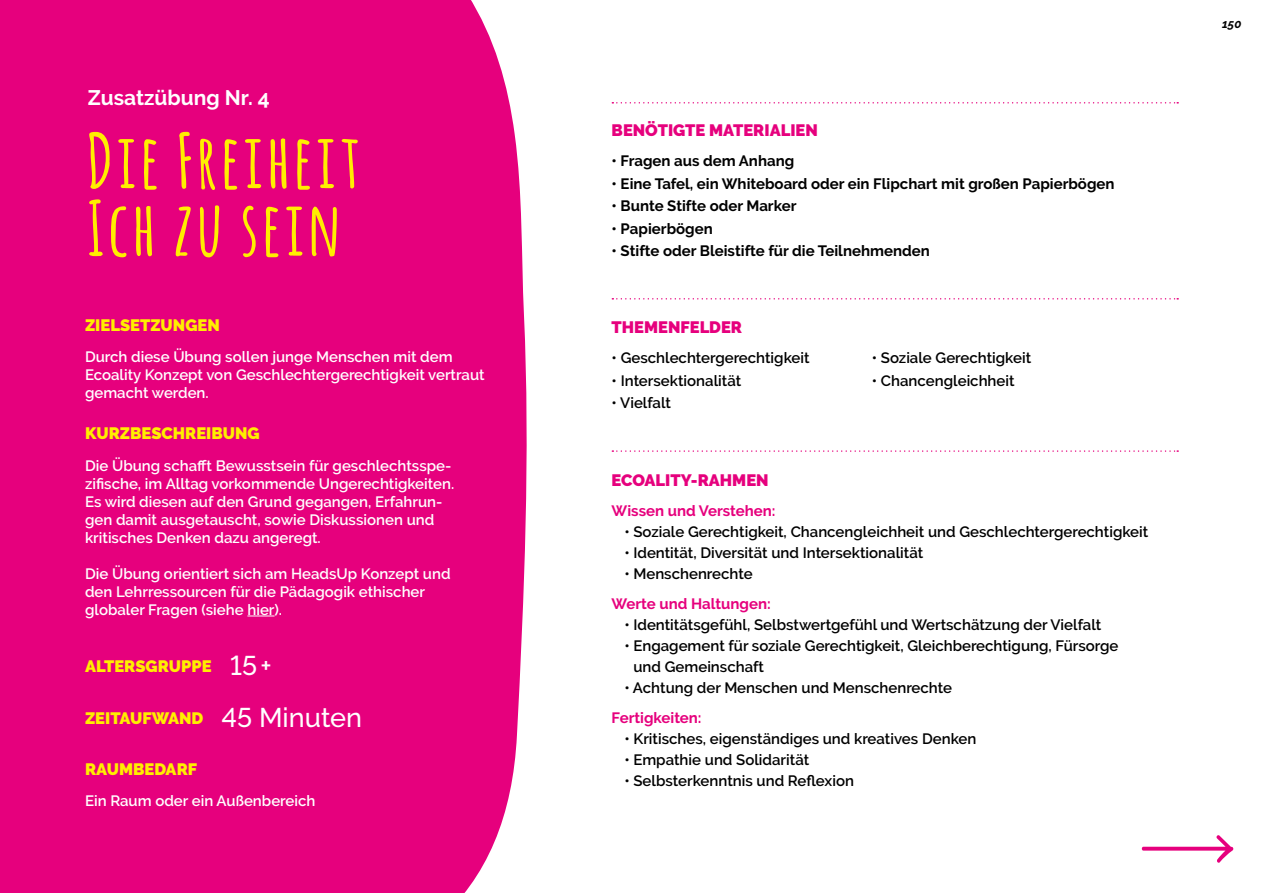
<style>
.page{position:relative;width:1263px;height:893px;background:#fff}
.page>*{position:absolute;margin:0;border:0;box-sizing:border-box;transform-origin:0 0}
.t1{font:700 75px/67.5px "Amatic";letter-spacing:.075em;color:#fe0}
.t2{font:500 27px/52.7px "Raleway";color:#fff}
.t3{font:700 21px "Raleway";color:#fff}
.t4{font:900 16.5px "Raleway";color:#fe0}
.t5{font:900 16.5px "Raleway";color:#e6007d}
.t6{font:600 15px/21px "Raleway";color:#000}
.t7{font:600 15px/18px "Raleway";color:#fff}
.t8{font:700 15px "Raleway";color:#000}
.t9{font:700 15px "Raleway";color:#e6007d}
.t10{font:italic 700 12px "Raleway";color:#000}
</style>
<div class="page">
<div style="left:0;top:0;width:527px;height:893px;background:#e6007d"></div>
<svg style="left:247px;top:616px;width:28px;height:1px"></svg>
<svg style="left:612px;top:102px;width:566px;height:2px"></svg>
<svg style="left:612px;top:298px;width:566px;height:2px"></svg>
<svg style="left:612px;top:450px;width:566px;height:2px"></svg>
<svg style="left:1141px;top:835px;width:93px;height:28px"></svg>
<h3 class="t3" style="left:88px;top:85px;width:183px">Zusatzübung Nr. 4</h3>
<h1 class="t1" style="left:88px;top:129px;width:272px">Die Freiheit<br>Ich zu sein</h1>
<p class="t4" style="left:85px;top:316px;width:136px">ZIELSETZUNGEN</p>
<p class="t7" style="left:85px;top:347px;width:401px">Durch diese Übung sollen junge Menschen mit dem<br>Ecoality Konzept von Geschlechtergerechtigkeit -vertraut gemacht werden.</p>
<p class="t4" style="left:85px;top:424px;width:176px">KURZBESCHREIBUNG</p>
<p class="t7" style="left:85px;top:457px;width:371px">Die Übung schafft Bewusstsein für geschlechtsspe&shy;zifische, im Alltag vorkommende Ungerechtigkeiten.<br>Es wird diesen auf den Grund gegangen, Erfahrun&shy;gen damit ausgetauscht, sowie Diskussionen und kritisches Denken dazu angeregt.</p>
<p class="t7" style="left:85px;top:565px;width:367px">Die Übung orientiert sich am HeadsUp Konzept und den Lehrressourcen für die Pädagogik ethischer globaler Fragen (siehe hier).</p>
<p class="t4" style="left:85px;top:657px;width:128px">ALTERSGRUPPE</p>
<p class="t4" style="left:85px;top:708px;width:120px">ZEITAUFWAND</p>
<h2 class="t2" style="left:222px;top:639px;width:142px;text-indent:9px">15+<br>45 Minuten</h2>
<p class="t4" style="left:85px;top:760px;width:114px">RAUMBEDARF</p>
<p class="t7" style="left:85px;top:791px;width:232px">Ein Raum oder ein Außenbereich</p>
<p class="t5" style="left:612px;top:120px;width:208px">BENÖTIGTE MATERIALIEN</p>
<p class="t8" style="left:612px;top:155px;width:184px">• Fragen aus dem Anhang</p>
<p class="t8" style="left:612px;top:178px;width:504px">• Eine Tafel, ein Whiteboard oder ein Flipchart mit großen Papierbögen</p>
<p class="t8" style="left:612px;top:200px;width:186px">• Bunte Stifte oder Marker</p>
<p class="t8" style="left:612px;top:223px;width:103px">• Papierbögen</p>
<p class="t8" style="left:612px;top:245px;width:320px">• Stifte oder Bleistifte für die Teilnehmenden</p>
<p class="t5" style="left:612px;top:318px;width:132px">THEMENFELDER</p>
<p class="t6" style="left:612px;top:348px;width:199px">• Geschlechtergerechtigkeit</p>
<p class="t6" style="left:612px;top:370px;width:131px">• Intersektionalität</p>
<p class="t6" style="left:612px;top:393px;width:61px">• Vielfalt</p>
<p class="t5" style="left:612px;top:471px;width:159px">ECOALITY-RAHMEN</p>
<p class="t6" style="left:872px;top:348px;width:161px">• Soziale Gerechtigkeit</p>
<p class="t6" style="left:872px;top:370px;width:144px">• Chancengleichheit</p>
<p class="t9" style="left:612px;top:505px;width:166px">Wissen und Verstehen:</p>
<p class="t6" style="left:624px;top:522px;width:525px">• Soziale Gerechtigkeit, Chancengleichheit und Geschlechtergerechtigkeit</p>
<p class="t6" style="left:624px;top:543px;width:300px">• Identität, Diversität und Intersektionalität</p>
<p class="t6" style="left:624px;top:564px;width:130px">• Menschenrechte</p>
<p class="t9" style="left:612px;top:598px;width:161px">Werte und Haltungen:</p>
<p class="t6" style="left:624px;top:615px;width:478px">• Identitätsgefühl, Selbstwertgefühl und Wertschätzung der Vielfalt</p>
<p class="t6" style="left:633px;top:636px;width:487px;text-indent:-9px">• Engagement für soziale Gerechtigkeit, Gleichberechtigung, Fürsorge und Gemeinschaft</p>
<p class="t6" style="left:624px;top:678px;width:329px">• Achtung der Menschen und Menschenrechte</p>
<p class="t9" style="left:612px;top:712px;width:92px">Fertigkeiten:</p>
<p class="t6" style="left:624px;top:729px;width:353px">• Kritisches, eigenständiges und kreatives Denken</p>
<p class="t6" style="left:624px;top:750px;width:186px">• Empathie und Solidarität</p>
<p class="t6" style="left:624px;top:771px;width:231px">• Selbsterkenntnis und Reflexion</p>
<p class="t10" style="left:1222px;top:19px;width:21px">150</p>
</div>
